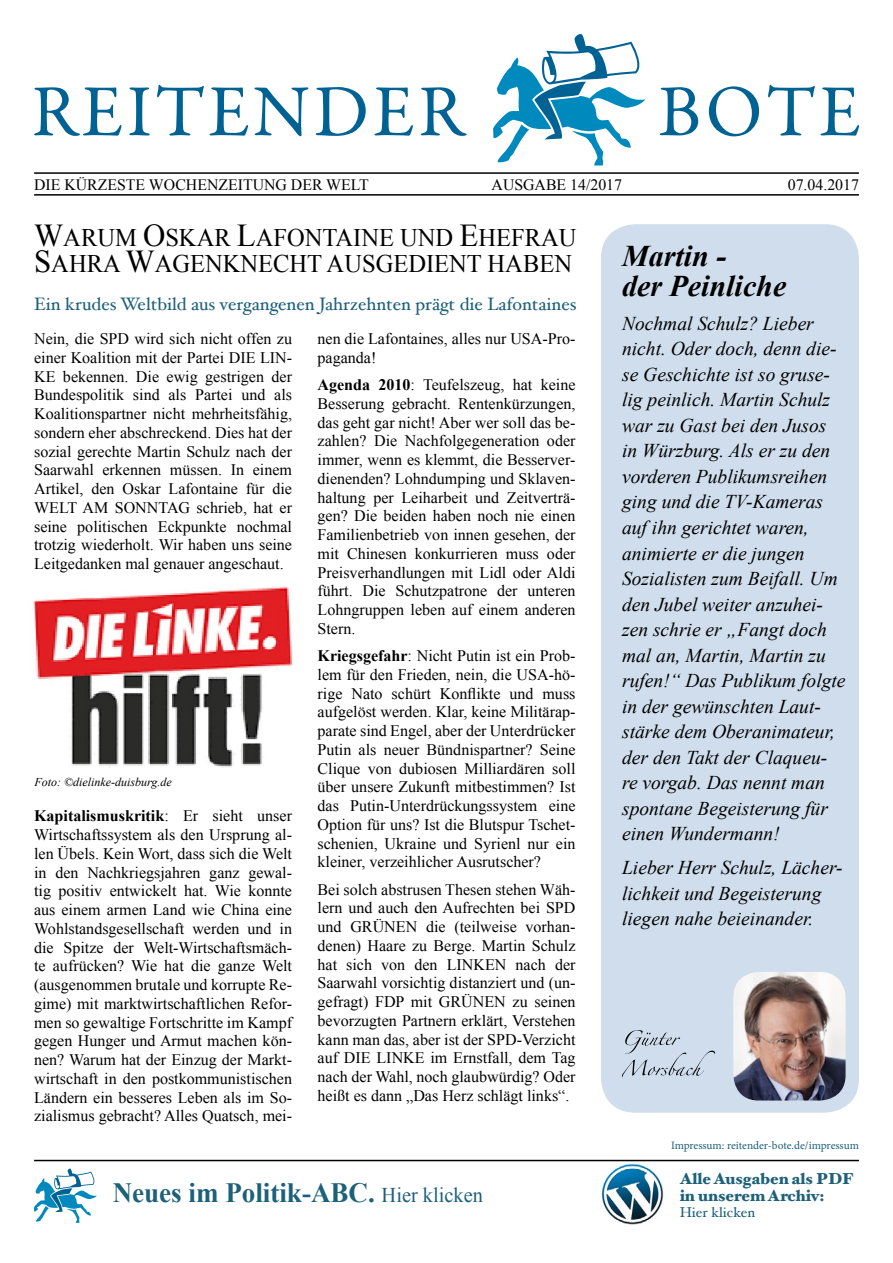
<style>
.page{position:relative;width:893px;height:1263px;background:#fff}
.page>*{position:absolute;margin:0;border:0;box-sizing:border-box;transform-origin:0 0}
.t1{font:italic 700 30px/30px "Times New Roman";color:#000}
.t2{font:700 27.9px "Times New Roman";color:#1d607a}
.t3{font:25.35px/25.8px "Times New Roman";color:#000}
.t4{font:italic 19.5px/25.5px "Times New Roman";color:#000}
.t5{font:18px "Hoefler Text";color:#1d607a}
.t6{font:16.05px/18.8px "Times New Roman";color:#000;text-align:justify}
.t7{font:15.9px "Times New Roman";color:#000}
.t8{font:900 15.9px/16.5px "Hoefler Text";color:#1d607a}
.t9{font:14.25px "Hoefler Text";color:#1d607a}
.t10{font:italic 12px "Times New Roman";color:#000}
.t11{font:11.4px "Minion Pro";letter-spacing:-.005em;color:#1d607a}
.s1{font-size:31.95px}
.s2{font-weight:700}
.s3{font-weight:400;font-size:21px}
</style>
<div class="page">
<div style="left:601px;top:224px;width:258px;height:889px;background:#cfddec;border-radius:34px"></div>
<svg style="left:493px;top:34px;width:152px;height:131px"></svg>
<svg style="left:34px;top:87px;width:88px;height:49px"></svg>
<svg style="left:129px;top:87px;width:21px;height:48px"></svg>
<svg style="left:157px;top:85px;width:47px;height:51px"></svg>
<svg style="left:210px;top:87px;width:38px;height:49px"></svg>
<svg style="left:254px;top:87px;width:54px;height:49px"></svg>
<svg style="left:316px;top:87px;width:50px;height:49px"></svg>
<svg style="left:374px;top:87px;width:39px;height:49px"></svg>
<svg style="left:421px;top:87px;width:46px;height:49px"></svg>
<svg style="left:660px;top:87px;width:38px;height:48px"></svg>
<svg style="left:709px;top:86px;width:50px;height:50px"></svg>
<svg style="left:768px;top:85px;width:91px;height:51px"></svg>
<hr style="left:34px;top:172px;width:825px;height:2px;background:#000">
<hr style="left:34px;top:1160px;width:825px;height:1px;background:#000">
<hr style="left:34px;top:194px;width:825px;height:2px;background:#000">
<img style="left:601px;top:1163px;width:63px;height:62px">
<img style="left:733px;top:972px;width:113px;height:128px">
<svg style="left:622px;top:1030px;width:93px;height:47px"></svg>
<svg style="left:34px;top:1168px;width:63px;height:55px"></svg>
<img style="left:33px;top:586px;width:260px;height:181px">
<p class="t7" style="left:34px;top:174px;width:336px">DIE KÜRZESTE WOCHENZEITUNG DER WELT</p>
<p class="t7" style="left:492px;top:174px;width:132px">AUSGABE 14/2017</p>
<p class="t7" style="left:788px;top:174px;width:73px">07.04.2017</p>
<h3 class="t3" style="left:34px;top:225px;width:544px"><span class="s1">W</span>ARUM <span class="s1">O</span>SKAR <span class="s1">L</span>AFONTAINE UND <span class="s1">E</span>HEFRAU<br><span class="s1">S</span>AHRA <span class="s1">W</span>AGENKNECHT AUSGEDIENT HABEN</h3>
<p class="t5" style="left:34px;top:293px;width:544px">Ein krudes Weltbild aus vergangenen Jahrzehnten prägt die Lafontaines</p>
<p class="t6" style="left:34px;top:329px;width:259px">Nein, die SPD wird sich nicht offen zu einer Koalition mit der Partei DIE LIN-KE bekennen. Die ewig gestrigen der Bundespolitik sind als Partei und als Koalitionspartner nicht mehrheitsfähig, sondern eher abschreckend. Dies hat der sozial gerechte Martin Schulz nach der Saarwahl erkennen müssen. In einem Artikel, den Oskar Lafontaine für die WELT AM SONNTAG schrieb, hat er seine politischen Eckpunkte nochmal trotzig wiederholt. Wir haben uns seine Leitgedanken mal genauer angeschaut.</p>
<p class="t10" style="left:34px;top:773px;width:139px">Foto: ©dielinke-duisburg.de</p>
<p class="t6" style="left:34px;top:806px;width:259px"><span class="s2">Kapitalismuskritik</span>: Er sieht unser Wirtschaftssystem als den Ursprung al&shy;len Übels. Kein Wort, dass sich die Welt in den Nachkriegsjahren ganz gewal&shy;tig positiv entwickelt hat. Wie konnte aus einem armen Land wie China eine Wohlstandsgesellschaft werden und in die Spitze der Welt-Wirtschaftsmäch&shy;te aufrücken? Wie hat die ganze Welt (ausgenommen brutale und korrupte Re&shy;gime) mit marktwirtschaftlichen Refor&shy;men so gewaltige Fortschritte im Kampf gegen Hunger und Armut machen kön&shy;nen? Warum hat der Einzug der Markt&shy;wirtschaft in den postkommunistischen Ländern ein besseres Leben als im So&shy;zialismus gebracht? Alles Quatsch, mei-</p>
<p class="t6" style="left:318px;top:329px;width:259px">nen die Lafontaines, alles nur USA-Pro&shy;paganda!</p>
<p class="t6" style="left:318px;top:375px;width:259px"><span class="s2">Agenda 2010</span>: Teufelszeug, hat keine Besserung gebracht. Rentenkürzungen, das geht gar nicht! Aber wer soll das be&shy;zahlen? Die Nachfolgegeneration oder immer, wenn es klemmt, die Besserver&shy;dienenden? Lohndumping und Sklaven&shy;haltung per Leiharbeit und Zeitverträ&shy;gen? Die beiden haben noch nie einen Familienbetrieb von innen gesehen, der mit Chinesen konkurrieren muss oder Preisverhandlungen mit Lidl oder Aldi führt. Die Schutzpatrone der unteren Lohngruppen leben auf einem anderen Stern.</p>
<p class="t6" style="left:318px;top:646px;width:259px"><span class="s2">Kriegsgefahr</span>: Nicht Putin ist ein Prob&shy;lem für den Frieden, nein, die USA-hö&shy;rige Nato schürt Konflikte und muss aufgelöst werden. Klar, keine Militärap&shy;parate sind Engel, aber der Unterdrücker Putin als neuer Bündnispartner? Seine Clique von dubiosen Milliardären soll über unsere Zukunft mitbestimmen? Ist das Putin-Unterdrückungssystem eine Option für uns? Ist die Blutspur Tschet&shy;schenien, Ukraine und Syrienl nur ein kleiner, verzeihlicher Ausrutscher?</p>
<p class="t6" style="left:318px;top:879px;width:259px">Bei solch abstrusen Thesen stehen Wäh&shy;lern und auch den Aufrechten bei SPD und GRÜNEN die (teilweise vorhan&shy;denen) Haare zu Berge. Martin Schulz hat sich von den LINKEN nach der Saarwahl vorsichtig distanziert und (un&shy;gefragt) FDP mit GRÜNEN zu seinen bevorzugten Partnern erklärt, Verstehen kann man das, aber ist der SPD-Verzicht auf DIE LINKE im Ernstfall, dem Tag nach der Wahl, noch glaubwürdig? Oder heißt es dann „Das Herz schlägt links“.</p>
<h2 class="t2" style="left:113px;top:1174px;width:372px">Neues im Politik-ABC. <span class="s3">Hier klicken</span></h2>
<h1 class="t1" style="left:622px;top:240px;width:166px">Martin -<br>der Peinliche</h1>
<p class="t4" style="left:622px;top:310px;width:225px">Nochmal Schulz? Lieber nicht. Oder doch, denn die&shy;se Geschichte ist so gruse&shy;lig peinlich. Martin Schulz war zu Gast bei den Jusos in Würzburg. Als er zu den vorderen Publikumsreihen ging und die TV-Kameras auf ihn gerichtet waren, animierte er die jungen<br>Sozialisten zum Beifall. Um den Jubel weiter anzuhei&shy;zen schrie er „Fangt doch mal an, Martin, Martin zu rufen!“ Das Publikum folgte in der gewünschten Laut&shy;stärke dem Oberanimateur, der den Takt der Claqueu&shy;re vorgab. Das nennt man spontane Begeisterung für einen Wundermann!</p>
<p class="t4" style="left:622px;top:854px;width:222px">Lieber Herr Schulz, Lächer&shy;lichkeit und Begeisterung liegen nahe beieinander.</p>
<p class="t11" style="left:671px;top:1138px;width:189px">Impressum: reitender-bote.de/impressum</p>
<p class="t8" style="left:680px;top:1171px;width:176px">Alle Ausgaben als PDF in unserem Archiv:</p>
<p class="t9" style="left:680px;top:1204px;width:77px">Hier klicken</p>
</div>
